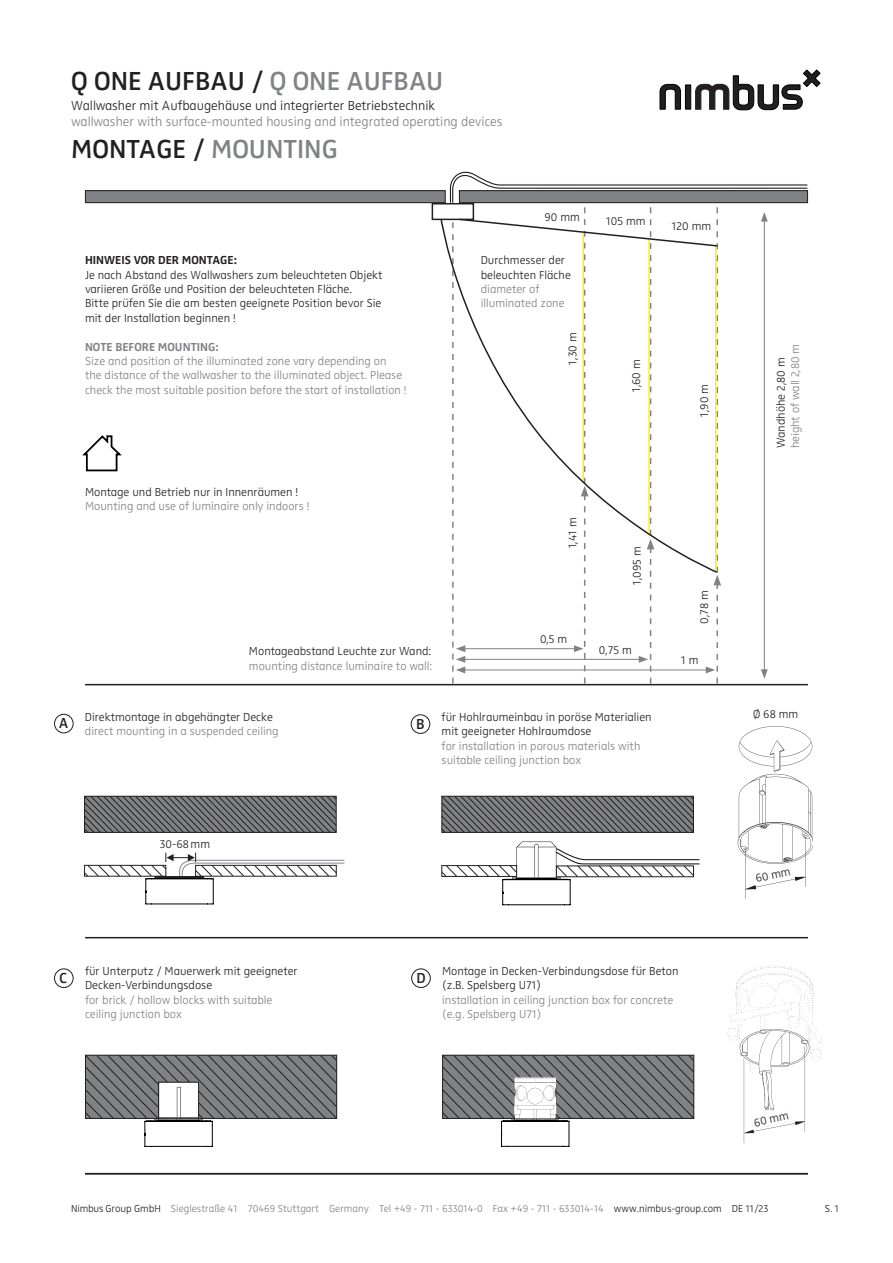
<style>
.page{position:relative;width:893px;height:1263px;background:#fff}
.page>*{position:absolute;margin:0;border:0;box-sizing:border-box;transform-origin:0 0}
.t1{font:27px "Zwo Semi Bold LF Plain Alt";color:#231f20}
.t2{font:15px "Zwo Semi Bold LF Plain Alt";color:#231f20}
.t3{font:13.5px "Zwo Light LF Plain Alt";color:#808285}
.t4{font:13.5px "Zwo Light LF Plain Alt";color:#231f20}
.t5{font:12px/14.4px "Zwo Light LF Plain Alt";color:#231f20}
.t6{font:12px/14.4px "Zwo Light LF Plain Alt";color:#808285}
.t7{font:12px "Zwo Bold LF Plain Alt";color:#231f20}
.t8{font:12px "Zwo Bold LF Plain Alt";color:#808285}
.t9{font:10.5px "Zwo Light LF Plain Alt";color:#808285}
.t10{font:10.5px "Zwo Light LF Plain Alt";color:#231f20}
.s1{color:#808285}
.s2{color:#231f20}
</style>
<div class="page">
<svg style="left:660px;top:70px;width:160px;height:40px"></svg>
<hr style="left:85px;top:684px;width:723px;height:1px;background:#231f20">
<svg style="left:82px;top:435px;width:40px;height:37px"></svg>
<img style="left:738px;top:726px;width:74px;height:172px">
<svg style="left:755px;top:866px;width:38px;height:19px"></svg>
<img style="left:727px;top:965px;width:95px;height:178px">
<svg style="left:753px;top:1110px;width:40px;height:19px"></svg>
<div style="left:54px;top:714px;width:20px;height:19px;border:1px solid #231f20;border-radius:50%"></div>
<hr style="left:85px;top:937px;width:723px;height:1px;background:#231f20">
<div style="left:411px;top:714px;width:19px;height:20px;border:1px solid #231f20;border-radius:50%"></div>
<hr style="left:85px;top:1173px;width:723px;height:1px;background:#231f20">
<div style="left:54px;top:968px;width:20px;height:20px;border:1px solid #231f20;border-radius:50%"></div>
<svg style="left:85px;top:1054px;width:253px;height:93px"></svg>
<div style="left:411px;top:968px;width:20px;height:20px;border:1px solid #231f20;border-radius:50%"></div>
<img style="left:516px;top:841px;width:41px;height:6px">
<svg style="left:441px;top:795px;width:253px;height:38px"></svg>
<svg style="left:441px;top:847px;width:259px;height:58px"></svg>
<svg style="left:442px;top:1054px;width:253px;height:93px"></svg>
<div style="left:432px;top:203px;width:42px;height:17px;border:2px solid #231f20"></div>
<div style="left:85px;top:191px;width:360px;height:12px;background:#808285"></div>
<div style="left:85px;top:190px;width:361px;height:13px;border:1px solid #231f20"></div>
<svg style="left:449px;top:171px;width:359px;height:513px"></svg>
<div style="left:459px;top:191px;width:348px;height:12px;background:#808285"></div>
<div style="left:459px;top:190px;width:349px;height:13px;border:1px solid #231f20"></div>
<svg style="left:84px;top:795px;width:253px;height:38px"></svg>
<svg style="left:84px;top:853px;width:261px;height:52px"></svg>
<h1 class="t1" style="left:71px;top:65px;width:374px">Q ONE AUFBAU / <span class="s1">Q ONE AUFBAU</span></h1>
<p class="t4" style="left:71px;top:97px;width:365px">Wallwasher mit Aufbaugehäuse und integrierter Betriebstechnik</p>
<p class="t3" style="left:71px;top:113px;width:433px">wallwasher with surface-mounted housing and integrated operating devices</p>
<h1 class="t1" style="left:71px;top:133px;width:268px">MONTAGE / <span class="s1">MOUNTING</span></h1>
<p class="t5" style="left:545px;top:209px;width:37px">90 mm</p>
<p class="t7" style="left:85px;top:253px;width:153px">HINWEIS VOR DER MONTAGE:</p>
<p class="t5" style="left:85px;top:267px;width:299px">Je nach Abstand des Wallwashers zum beleuchteten Objekt variieren Größe und Position der beleuchteten Fläche.<br>Bitte prüfen Sie die am besten geeignete Position bevor Sie mit der Installation beginnen !</p>
<p class="t8" style="left:85px;top:339px;width:135px">NOTE BEFORE MOUNTING:</p>
<p class="t6" style="left:85px;top:354px;width:323px">Size and position of the illuminated zone vary depending on<br>the distance of the wallwasher to the illuminated object. Please check the most suitable position before the start of installation !</p>
<p class="t5" style="left:481px;top:253px;width:92px">Durchmesser der beleuchten Fläche</p>
<p class="t6" style="left:481px;top:282px;width:85px">diameter of illuminated zone</p>
<p class="t5" style="left:565px;top:364px;width:34px;rotate:-90deg">1,30 m</p>
<p class="t5" style="left:606px;top:214px;width:41px">105 mm</p>
<p class="t5" style="left:672px;top:219px;width:41px">120 mm</p>
<p class="t5" style="left:629px;top:392px;width:34px;rotate:-90deg">1,60 m</p>
<p class="t5" style="left:697px;top:417px;width:34px;rotate:-90deg">1,90 m</p>
<p class="t5" style="left:85px;top:485px;width:215px">Montage und Betrieb nur in Innenräumen !</p>
<p class="t6" style="left:85px;top:499px;width:226px">Mounting and use of luminaire only indoors !</p>
<p class="t5" style="left:249px;top:644px;width:184px">Montageabstand Leuchte zur Wand:</p>
<p class="t6" style="left:249px;top:658px;width:185px">mounting distance luminaire to wall:</p>
<p class="t5" style="left:565px;top:548px;width:32px;rotate:-90deg">1,41 m</p>
<p class="t5" style="left:540px;top:632px;width:29px">0,5 m</p>
<p class="t5" style="left:629px;top:585px;width:40px;rotate:-90deg">1,095 m</p>
<p class="t5" style="left:599px;top:642px;width:35px">0,75 m</p>
<p class="t2" style="left:59px;top:714px;width:11px">A</p>
<p class="t2" style="left:416px;top:715px;width:10px">B</p>
<p class="t5" style="left:442px;top:709px;width:212px">für Hohlraumeinbau in poröse Materialien mit geeigneter Hohlraumdose</p>
<p class="t6" style="left:442px;top:738px;width:200px">for installation in porous materials with suitable ceiling junction box</p>
<p class="t5" style="left:85px;top:709px;width:190px">Direktmontage in abgehängter Decke</p>
<p class="t6" style="left:85px;top:724px;width:195px">direct mounting in a suspended ceiling</p>
<p class="t5" style="left:697px;top:624px;width:35px;rotate:-90deg">0,78 m</p>
<p class="t5" style="left:681px;top:653px;width:19px">1 m</p>
<p class="t5" style="left:160px;top:836px;width:52px">30-68mm</p>
<p class="t2" style="left:60px;top:969px;width:9px">C</p>
<p class="t5" style="left:85px;top:963px;width:214px">für Unterputz / Mauerwerk mit geeigneter<br>Decken-Verbindungsdose</p>
<p class="t6" style="left:85px;top:992px;width:189px">for brick / hollow blocks with suitable ceiling junction box</p>
<p class="t2" style="left:416px;top:969px;width:11px">D</p>
<p class="t5" style="left:442px;top:963px;width:238px">Montage in Decken-Verbindungsdose für Beton (z.B. Spelsberg U71)</p>
<p class="t6" style="left:442px;top:992px;width:233px">installation in ceiling junction box for concrete (e.g. Spelsberg U71)</p>
<p class="t6" style="left:788px;top:448px;width:106px;rotate:-90deg">height of wall 2,80 m</p>
<p class="t5" style="left:773px;top:448px;width:92px;rotate:-90deg">Wandhöhe 2,80 m</p>
<p class="t5" style="left:753px;top:707px;width:46px">Ø 68 mm</p>
<p class="t5" style="left:754px;top:871px;width:37px;rotate:-12deg">60 mm</p>
<p class="t5" style="left:752px;top:1115px;width:37px;rotate:-12deg">60 mm</p>
<p class="t9" style="left:71px;top:1203px;width:699px"><span class="s2">Nimbus Group GmbH</span> Sieglestraße 41 70469 Stuttgart Germany Tel +49 - 711 - 633014-0 Fax +49 - 711 - 633014-14 <span class="s2">www.nimbus-group.com DE 11/23</span></p>
<p class="t10" style="left:825px;top:1203px;width:16px">S. 1</p>
</div>
